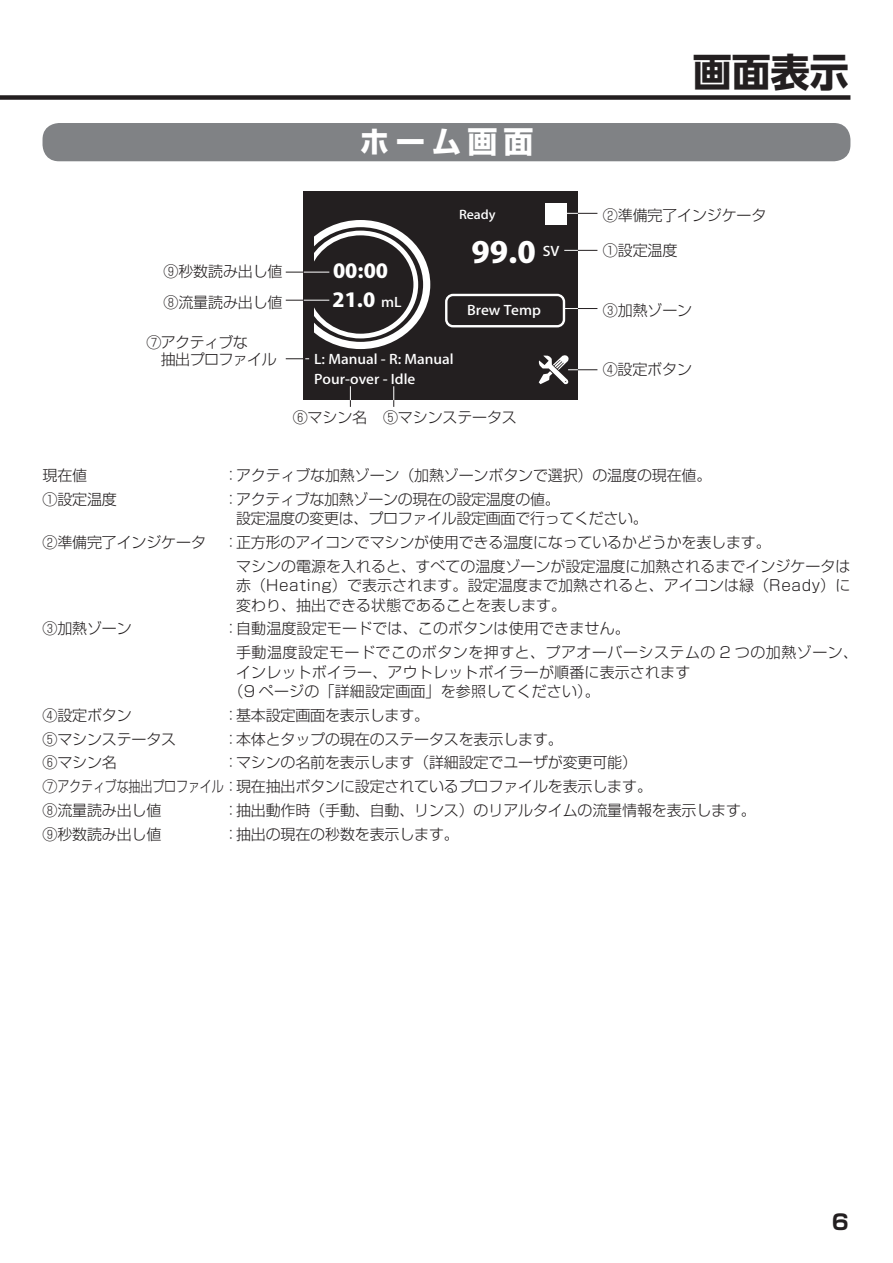
<style>
.page{position:relative;width:893px;height:1263px;background:#fff}
.page>*{position:absolute;margin:0;border:0;box-sizing:border-box;transform-origin:0 0}
.t1{font:700 39px "UD Shin Go Pro";color:#231f20}
.t2{font:700 30px "Shin Go Pro";letter-spacing:.2em;color:#fff}
.t3{font:28.8px "Koz Go Pro Heavy 90 pv RKSJ H";color:#fff;scale:1.1 1}
.t4{font:700 21px "Shin Go Pro";color:#231f20}
.t5{font:19.2px/29.8px "Koz Go Pro Heavy 90 pv RKSJ H";color:#fff;scale:1.1 1}
.t6{font:300 15px/19.5px "Shin Go Pro";letter-spacing:-.01em;color:#231f20}
.t7{font:300 15px/23.7px "Shin Go Pro";letter-spacing:.035em;color:#231f20}
.t8{font:300 15px/19.5px "Shin Go Pro";letter-spacing:.01em;color:#231f20}
.t9{font:300 15px/16.5px "Shin Go Pro";letter-spacing:-.04em;color:#231f20}
.t10{font:13.2px/19.5px "Koz Go Pro Medium 90 pv RKSJ H";color:#fff;scale:1.1 1}
.t11{font:12px "Koz Go Pro Medium 90 pv RKSJ H";color:#fff;scale:1.1 1}
</style>
<div class="page">
<div style="left:0;top:95px;width:850px;height:5px;background:#231f20"></div>
<div style="left:43px;top:123px;width:807px;height:38px;background:#808285;border-radius:16px"></div>
<div style="left:304px;top:191px;width:274px;height:209px;background:#231f20"></div>
<div style="left:545px;top:204px;width:21px;height:21px;background:#fff"></div>
<div style="left:445px;top:294px;width:120px;height:33px;border:2px solid #fff;border-radius:7px"></div>
<svg style="left:538px;top:355px;width:59px;height:30px"></svg>
<svg style="left:564px;top:308px;width:33px;height:1px"></svg>
<svg style="left:564px;top:250px;width:33px;height:1px"></svg>
<svg style="left:566px;top:213px;width:31px;height:1px"></svg>
<svg style="left:286px;top:216px;width:145px;height:143px"></svg>
<svg style="left:393px;top:386px;width:1px;height:21px"></svg>
<svg style="left:350px;top:386px;width:1px;height:21px"></svg>
<h2 class="t2" style="left:359px;top:118px;width:175px">ホーム画面</h2>
<p class="t6" style="left:164px;top:255px;width:120px;line-height:30.6px">⑨秒数読み出し値<br>⑧流量読み出し値</p>
<p class="t9" style="left:146px;top:332px;width:132px">⑦アクティブな<br>　抽出プロファイル</p>
<p class="t5" style="left:332px;top:257px;width:52px">00:00<br>21.0</p>
<p class="t10" style="left:381px;top:293px;width:20px">mL</p>
<p class="t11" style="left:459px;top:207px;width:35px">Ready</p>
<h3 class="t3" style="left:471px;top:234px;width:82px">99.0 <sup>SV</sup></h3>
<p class="t10" style="left:467px;top:301px;width:69px">Brew Temp</p>
<p class="t10" style="left:314px;top:350px;width:128px">L: Manual - R: Manual<br>Pour-over - Idle</p>
<p class="t6" style="left:293px;top:405px;width:76px">⑥マシン名</p>
<p class="t6" style="left:383px;top:405px;width:135px">⑤マシンステータス</p>
<h1 class="t1" style="left:693px;top:41px;width:157px">画面表示</h1>
<p class="t6" style="left:603px;top:203px;width:165px">②準備完了インジケータ</p>
<p class="t6" style="left:603px;top:239px;width:76px">①設定温度</p>
<p class="t6" style="left:603px;top:298px;width:91px">③加熱ゾーン</p>
<p class="t6" style="left:603px;top:358px;width:91px">④設定ボタン</p>
<p class="t6" style="left:43px;top:464px;width:46px">現在値</p>
<p class="t6" style="left:223px;top:464px;width:489px">：アクティブな加熱ゾーン（加熱ゾーンボタンで選択）の温度の現在値。</p>
<p class="t6" style="left:43px;top:487px;width:76px">①設定温度</p>
<p class="t6" style="left:236px;top:487px;width:413px;text-indent:-13px">：アクティブな加熱ゾーンの現在の設定温度の値。<br>設定温度の変更は、プロファイル設定画面で行ってください。</p>
<p class="t6" style="left:236px;top:529px;width:616px;line-height:23.7px;text-indent:-194px">②準備完了インジケータ ：正方形のアイコンでマシンが使用できる温度になっているかどうかを表します。<br>マシンの電源を入れると、すべての温度ゾーンが設定温度に加熱されるまでインジケータは</p>
<p class="t6" style="left:236px;top:574px;width:616px">赤（Heating）で表示されます。設定温度まで加熱されると、アイコンは緑（Ready）に変わり、抽出できる状態であることを表します。</p>
<p class="t6" style="left:43px;top:617px;width:91px">③加熱ゾーン</p>
<p class="t7" style="left:236px;top:615px;width:623px;text-indent:-13px">：自動温度設定モードでは、このボタンは使用できません。<br>手動温度設定モードでこのボタンを押すと、プアオーバーシステムの 2 つの加熱ゾーン、</p>
<p class="t8" style="left:229px;top:660px;width:463px;text-indent:8px">インレットボイラー、アウトレットボイラーが順番に表示されます（9 ページの「詳細設定画面」を参照してください）。</p>
<p class="t6" style="left:43px;top:704px;width:91px">④設定ボタン</p>
<p class="t6" style="left:223px;top:704px;width:207px">：基本設定画面を表示します。</p>
<p class="t6" style="left:43px;top:727px;width:135px">⑤マシンステータス</p>
<p class="t6" style="left:223px;top:727px;width:341px">：本体とタップの現在のステータスを表示します。</p>
<p class="t6" style="left:43px;top:751px;width:76px">⑥マシン名</p>
<p class="t6" style="left:43px;top:749px;width:611px;line-height:23.9px;text-indent:181px">：マシンの名前を表示します（詳細設定でユーザが変更可能）<br>⑦アクティブな抽出プロファイル：現在抽出ボタンに設定されているプロファイルを表示します。<br>⑧流量読み出し値</p>
<p class="t6" style="left:223px;top:799px;width:534px">：抽出動作時（手動、自動、リンス）のリアルタイムの流量情報を表示します。</p>
<p class="t6" style="left:43px;top:822px;width:120px">⑨秒数読み出し値</p>
<p class="t6" style="left:223px;top:822px;width:237px">：抽出の現在の秒数を表示します。</p>
<h3 class="t4" style="left:832px;top:1205px;width:19px">6</h3>
</div>
